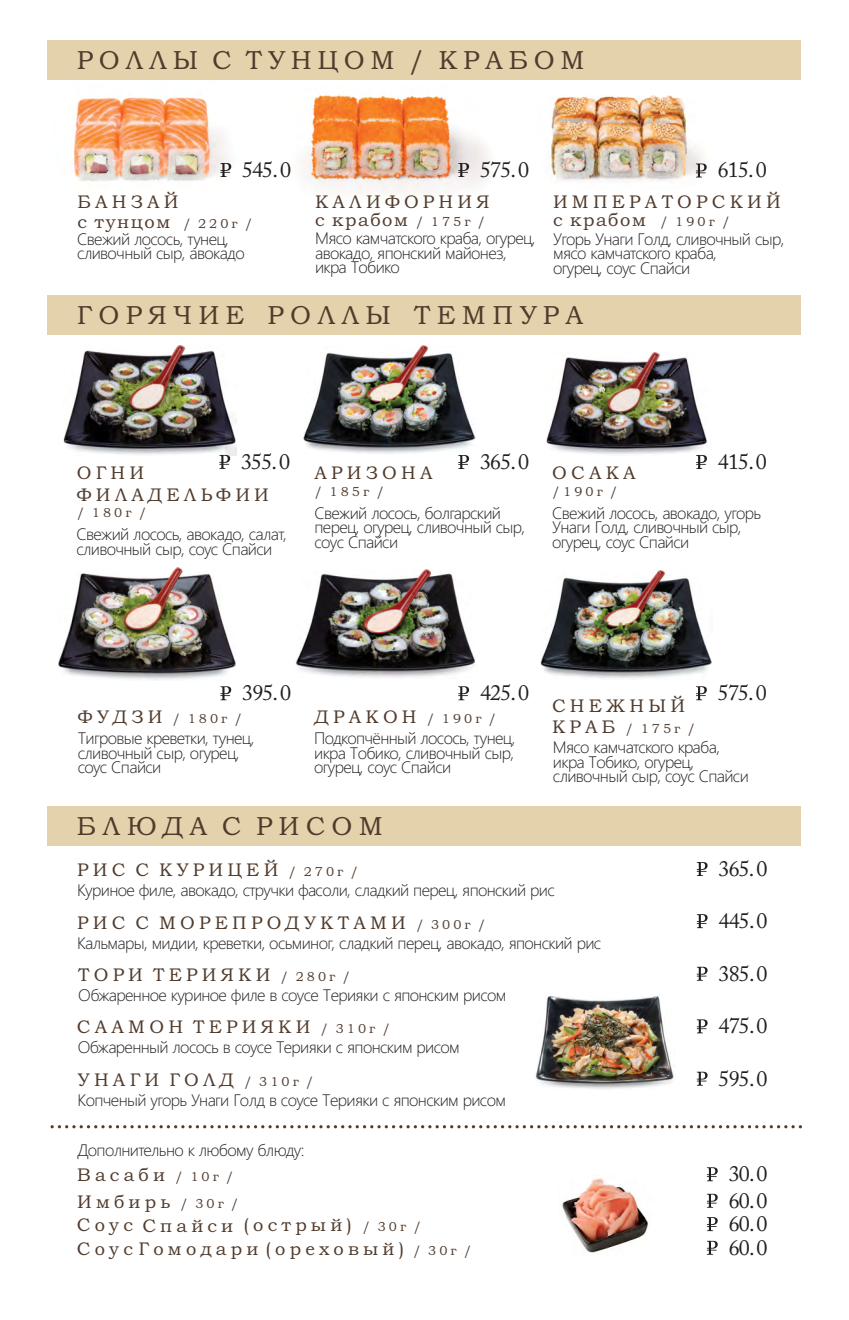
<style>
.page{position:relative;width:849px;height:1320px;background:#fff}
.page>*{position:absolute;margin:0;border:0;box-sizing:border-box;transform-origin:0 0}
.t1{font:26.25px "Bookman Old Style";letter-spacing:.24em;color:#503b2c}
.t2{font:26.25px "Bookman Old Style";letter-spacing:.215em;color:#503b2c}
.t3{font:21.88px/23.6px "Adobe Caslon Pro";letter-spacing:-.04em;color:#231f20}
.t4{font:18.38px/21.3px "Bookman Old Style";letter-spacing:.23em;color:#503b2c}
.t5{font:300 16.62px/14.5px "Segoe UI";letter-spacing:-.04em;color:#231f20}
.t6{font:13.12px "Bookman Old Style";letter-spacing:.23em;color:#503b2c}
.s1{font-size:13.12px}
.s2{font-size:18.38px}
</style>
<div class="page">
<img style="left:534px;top:996px;width:140px;height:93px">
<div style="left:47px;top:40px;width:753px;height:40px;background:#e4d2ac"></div>
<img style="left:302px;top:95px;width:187px;height:100px">
<img style="left:549px;top:95px;width:158px;height:87px">
<img style="left:546px;top:353px;width:160px;height:102px">
<img style="left:63px;top:346px;width:173px;height:109px">
<img style="left:303px;top:345px;width:172px;height:109px">
<img style="left:296px;top:569px;width:179px;height:109px">
<img style="left:59px;top:567px;width:177px;height:113px">
<img style="left:540px;top:570px;width:172px;height:109px">
<div style="left:47px;top:295px;width:753px;height:39px;background:#e4d2ac"></div>
<div style="left:47px;top:806px;width:753px;height:39px;background:#e4d2ac"></div>
<img style="left:73px;top:97px;width:159px;height:85px">
<svg style="left:696px;top:914px;width:11px;height:14px"></svg>
<svg style="left:696px;top:966px;width:11px;height:14px"></svg>
<svg style="left:696px;top:862px;width:11px;height:14px"></svg>
<svg style="left:51px;top:1125px;width:750px;height:3px"></svg>
<svg style="left:706px;top:1217px;width:11px;height:14px"></svg>
<svg style="left:707px;top:1240px;width:10px;height:14px"></svg>
<img style="left:562px;top:1178px;width:86px;height:75px">
<svg style="left:696px;top:1019px;width:11px;height:14px"></svg>
<svg style="left:696px;top:1071px;width:11px;height:14px"></svg>
<svg style="left:707px;top:1193px;width:10px;height:14px"></svg>
<svg style="left:706px;top:1167px;width:11px;height:14px"></svg>
<svg style="left:695px;top:163px;width:11px;height:14px"></svg>
<svg style="left:458px;top:163px;width:11px;height:14px"></svg>
<svg style="left:696px;top:455px;width:10px;height:14px"></svg>
<svg style="left:458px;top:686px;width:11px;height:14px"></svg>
<svg style="left:458px;top:455px;width:11px;height:14px"></svg>
<svg style="left:219px;top:455px;width:11px;height:14px"></svg>
<svg style="left:220px;top:686px;width:11px;height:14px"></svg>
<svg style="left:696px;top:686px;width:10px;height:14px"></svg>
<svg style="left:220px;top:163px;width:11px;height:14px"></svg>
<h1 class="t2" style="left:77px;top:51px;width:509px">РОЛЛЫ С ТУНЦОМ / КРАБОМ</h1>
<h2 class="t3" style="left:242px;top:160px;width:50px">545.0</h2>
<h2 class="t3" style="left:480px;top:160px;width:50px">575.0</h2>
<h2 class="t3" style="left:717px;top:160px;width:50px">615.0</h2>
<p class="t4" style="left:315px;top:194px;width:176px;line-height:18.6px">КАЛИФОРНИЯ с крабом <span class="s1">/ 175г /</span></p>
<p class="t4" style="left:553px;top:192px;width:229px">ИМПЕРАТОРСКИЙ</p>
<p class="t4" style="left:77px;top:192px;width:103px">БАНЗАЙ</p>
<p class="t5" style="left:77px;top:233px;width:169px">Свежий лосось, тунец, сливочный сыр, авокадо</p>
<p class="t4" style="left:77px;top:213px;width:177px">с тунцом <span class="s1">/ 2 2 0 г /</span></p>
<p class="t4" style="left:553px;top:211px;width:178px">с крабом <span class="s1">/ 1 9 0 г /</span></p>
<p class="t5" style="left:315px;top:233px;width:222px">Мясо камчатского краба, огурец, авокадо, японский майонез, икра Тобико</p>
<p class="t5" style="left:553px;top:233px;width:233px">Угорь Унаги Голд, сливочный сыр, мясо камчатского краба,<br>огурец, соус Спайси</p>
<h1 class="t1" style="left:77px;top:305px;width:507px">ГОРЯЧИЕ РОЛЛЫ ТЕМПУРА</h1>
<h2 class="t3" style="left:241px;top:452px;width:50px">355.0</h2>
<h2 class="t3" style="left:480px;top:452px;width:50px">365.0</h2>
<p class="t4" style="left:314px;top:464px;width:119px">АРИЗОНА</p>
<p class="t6" style="left:314px;top:486px;width:71px">/ 185г /</p>
<p class="t5" style="left:314px;top:507px;width:212px">Свежий лосось, болгарский перец, огурец, сливочный сыр, соус Спайси</p>
<p class="t4" style="left:77px;top:464px;width:194px">ОГНИ<br>ФИЛАДЕЛЬФИИ</p>
<p class="t6" style="left:77px;top:508px;width:71px">/ 180г /</p>
<p class="t5" style="left:76px;top:528px;width:212px">Свежий лосось, авокадо, салат, сливочный сыр, соус Спайси</p>
<h2 class="t3" style="left:717px;top:452px;width:50px">415.0</h2>
<p class="t4" style="left:552px;top:464px;width:85px">ОСАКА</p>
<p class="t6" style="left:552px;top:486px;width:67px">/190г /</p>
<p class="t5" style="left:552px;top:507px;width:210px">Свежий лосось, авокадо, угорь<br>Унаги Голд, сливочный сыр, огурец, соус Спайси</p>
<h2 class="t3" style="left:242px;top:683px;width:50px">395.0</h2>
<h2 class="t3" style="left:717px;top:683px;width:50px">575.0</h2>
<h2 class="t3" style="left:480px;top:683px;width:50px">425.0</h2>
<p class="t4" style="left:552px;top:696px;width:135px">СНЕЖНЫЙ</p>
<p class="t6" style="left:552px;top:723px;width:145px"><span class="s2">КРАБ</span> / 175г /</p>
<p class="t5" style="left:552px;top:741px;width:197px">Мясо камчатского краба, икра Тобико, огурец, сливочный сыр, соус Спайси</p>
<p class="t6" style="left:78px;top:713px;width:166px"><span class="s2">ФУДЗИ</span> / 180г /</p>
<p class="t5" style="left:78px;top:732px;width:178px">Тигровые креветки, тунец, сливочный сыр, огурец, соус Спайси</p>
<p class="t4" style="left:315px;top:708px;width:183px">ДРАКОН <span class="s1">/ 190г /</span></p>
<p class="t5" style="left:314px;top:732px;width:203px;text-align:justify">Подкопчённый лосось, тунец, икра Тобико, сливочный сыр, огурец, соус Спайси</p>
<h1 class="t1" style="left:77px;top:816px;width:307px">БЛЮДА С РИСОМ</h1>
<p class="t4" style="left:77px;top:861px;width:282px">РИС С КУРИЦЕЙ <span class="s1">/ 270г /</span></p>
<p class="t5" style="left:77px;top:884px;width:479px">Куриное филе, авокадо, стручки фасоли, сладкий перец, японский рис</p>
<p class="t4" style="left:77px;top:913px;width:410px">РИС С МОРЕПРОДУКТАМИ <span class="s1">/ 300г /</span></p>
<p class="t5" style="left:77px;top:937px;width:525px">Кальмары, мидии, креветки, осьминог, сладкий перец, авокадо, японский рис</p>
<p class="t4" style="left:78px;top:965px;width:273px">ТОРИ ТЕРИЯКИ <span class="s1">/ 280г /</span></p>
<p class="t5" style="left:78px;top:989px;width:429px">Обжаренное куриное филе в соусе Терияки с японским рисом</p>
<p class="t4" style="left:77px;top:1018px;width:315px">СААМОН ТЕРИЯКИ <span class="s1">/ 310г /</span></p>
<p class="t5" style="left:78px;top:1041px;width:383px">Обжаренный лосось в соусе Терияки с японским рисом</p>
<p class="t4" style="left:78px;top:1070px;width:237px">УНАГИ ГОЛД <span class="s1">/ 310г /</span></p>
<p class="t5" style="left:78px;top:1094px;width:429px">Копченый угорь Унаги Голд в соусе Терияки с японским рисом</p>
<p class="t5" style="left:78px;top:1144px;width:228px">Дополнительно к любому блюду:</p>
<p class="t4" style="left:77px;top:1166px;width:158px">Васаби <span class="s1">/ 10г /</span></p>
<p class="t4" style="left:77px;top:1192px;width:163px">Имбирь <span class="s1">/ 30г /</span></p>
<p class="t4" style="left:77px;top:1216px;width:345px">Соус Спайси (острый) <span class="s1">/ 30г /</span></p>
<p class="t4" style="left:77px;top:1239px;width:396px">Соу сГомодари (ореховый) <span class="s1">/ 30г /</span></p>
<h2 class="t3" style="left:718px;top:859px;width:50px">365.0</h2>
<h2 class="t3" style="left:718px;top:911px;width:50px">445.0</h2>
<h2 class="t3" style="left:718px;top:963px;width:50px">385.0</h2>
<h2 class="t3" style="left:718px;top:1016px;width:50px">475.0</h2>
<h2 class="t3" style="left:718px;top:1068px;width:50px">595.0</h2>
<h2 class="t3" style="left:728px;top:1164px;width:40px">30.0</h2>
<h2 class="t3" style="left:728px;top:1190px;width:40px">60.0</h2>
<h2 class="t3" style="left:728px;top:1214px;width:40px">60.0<br>60.0</h2>
</div>
